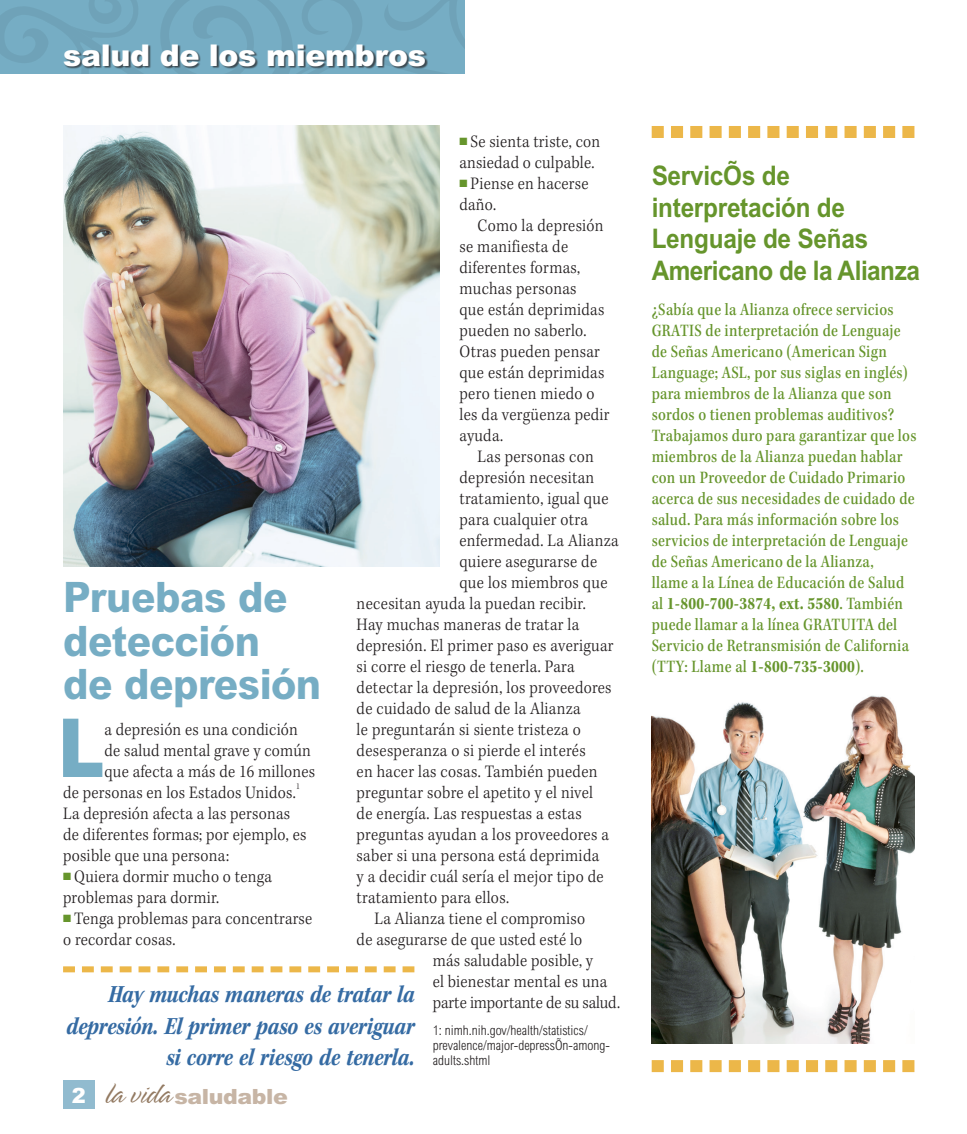
<style>
.page{position:relative;width:967px;height:1134px;background:#fff}
.page>*{position:absolute;margin:0;border:0;box-sizing:border-box;transform-origin:0 0}
.SPnwn_body_1st{font:900 81.45px "Arial MT Std";color:#76adc4;scale:.85 1}
.SPnwn_head_feature{font:800 42px/43.5px "Arial MT Std";letter-spacing:-.015em;color:#76adc4;scale:.95 1}
.SPnwn_topic_banner{font:900 30px "Arial MT Std";letter-spacing:-.01em;color:#fff}
.SPnwn_HEAD_sb_BLK_C{font:700 27px/31.5px "Arial MT Std";letter-spacing:-.01em;color:#66952c;scale:.9 1}
.SPnwn_blurb{font:25.5px/31.5px "Kepler Std Bold Scn It";letter-spacing:-.015em;color:#356ba3;text-align:right;scale:.9 1}
.t1{font:900 21px "Arial MT Std";letter-spacing:-.02em;color:#c7b5a5;scale:1.05 1}
.SPnwn_BODY{font:300 18px/21px "Kepler Std";letter-spacing:.02em;color:#231f20;scale:.9 1}
.SPnwn_BODY_sb-COLOR{font:18px/21px "Kepler Std Medium Scn";letter-spacing:.015em;color:#66952c;scale:.9 1}
.SPnwn_body_1st-2{font:300 18px/21px "Kepler Std";letter-spacing:.015em;color:#231f20;scale:.9 1}
.SPnwn_BODY-2{font:300 18px "Kepler Std";letter-spacing:-.005em;color:#231f20;scale:.9 1}
.SPnwn_source_BLK_1{font:300 condensed 13.5px/15px "Arial MT Std";color:#231f20}
.SPnwn_body_1st-3{font:300 9px "Kepler Std";color:#231f20;scale:.9 1}
.s1{color:#66952c}
.s2{font-size:10.5px;color:#66952c}
.s3{color:#fff}
.s4{font-family:"Spring LP Light";font-weight:400;font-size:33px;color:#937a62}
.s5{font-family:"Kepler Std Bold Scn"}
</style>
<div class="page">
<svg style="left:0;top:0;width:464px;height:73px;background:#74aac0"></svg>
<div style="left:64px;top:45px;width:363px;height:25px;background:#231f20;opacity:.7"></div>
<svg style="left:651px;top:1060px;width:263px;height:12px"></svg>
<svg style="left:651px;top:126px;width:263px;height:12px"></svg>
<div style="left:63px;top:1080px;width:31px;height:29px;background:#91bbcf"></div>
<img style="left:63px;top:126px;width:377px;height:441px">
<svg style="left:63px;top:966px;width:351px;height:6px"></svg>
<img style="left:651px;top:695px;width:263px;height:349px">
<p class="SPnwn_topic_banner" style="left:63px;top:36px;width:364px">salud de los miembros</p>
<p class="SPnwn_BODY" style="left:459px;top:132px;width:158px"><span class="s1">■</span><span class="s2">■</span> Se sienta triste, con ansiedad o culpable.</p>
<p class="SPnwn_BODY" style="left:459px;top:174px;width:145px"><span class="s1">■</span><span class="s2">■</span> Piense en hacerse daño.</p>
<p class="SPnwn_BODY" style="left:459px;top:216px;width:168px;text-indent:18px">Como la depresión se manifiesta de diferentes formas, muchas personas<br>que están deprimidas pueden no saberlo.<br>Otras pueden pensar que están deprimidas pero tienen miedo o les da vergüenza pedir ayuda.</p>
<p class="SPnwn_BODY" style="left:477px;top:447px;width:131px">Las personas con</p>
<p class="SPnwn_BODY" style="left:459px;top:468px;width:151px">depresión necesitan</p>
<p class="SPnwn_BODY" style="left:459px;top:489px;width:167px">tratamiento, igual que</p>
<p class="SPnwn_BODY" style="left:459px;top:510px;width:144px">para cualquier otra</p>
<p class="SPnwn_BODY" style="left:459px;top:531px;width:178px">enfermedad. La Alianza</p>
<p class="SPnwn_BODY" style="left:459px;top:552px;width:154px">quiere asegurarse de</p>
<p class="SPnwn_BODY" style="left:459px;top:573px;width:166px">que los miembros que</p>
<p class="SPnwn_BODY" style="left:356px;top:594px;width:256px">necesitan ayuda la puedan recibir.</p>
<p class="SPnwn_BODY" style="left:356px;top:615px;width:249px">Hay muchas maneras de tratar la</p>
<p class="SPnwn_BODY" style="left:356px;top:636px;width:287px">depresión. El primer paso es averiguar</p>
<p class="SPnwn_BODY" style="left:356px;top:657px;width:243px">si corre el riesgo de tenerla. Para</p>
<p class="SPnwn_BODY" style="left:356px;top:678px;width:285px">detectar la depresión, los proveedores</p>
<p class="SPnwn_BODY" style="left:356px;top:699px;width:250px">de cuidado de salud de la Alianza</p>
<p class="SPnwn_BODY" style="left:356px;top:720px;width:250px">le preguntarán si siente tristeza o</p>
<p class="SPnwn_BODY" style="left:356px;top:741px;width:256px">desesperanza o si pierde el interés</p>
<p class="SPnwn_BODY" style="left:356px;top:762px;width:269px">en hacer las cosas. También pueden</p>
<p class="SPnwn_BODY" style="left:356px;top:783px;width:264px">preguntar sobre el apetito y el nivel</p>
<p class="SPnwn_BODY" style="left:356px;top:804px;width:251px">de energía. Las respuestas a estas</p>
<p class="SPnwn_BODY" style="left:356px;top:825px;width:281px">preguntas ayudan a los proveedores a</p>
<p class="SPnwn_BODY" style="left:356px;top:846px;width:271px">saber si una persona está deprimida</p>
<p class="SPnwn_BODY" style="left:356px;top:867px;width:276px">y a decidir cuál sería el mejor tipo de</p>
<p class="SPnwn_BODY" style="left:356px;top:888px;width:171px">tratamiento para ellos.</p>
<p class="SPnwn_BODY" style="left:374px;top:909px;width:235px">La Alianza tiene el compromiso</p>
<p class="SPnwn_BODY" style="left:356px;top:930px;width:252px">de asegurarse de que usted esté lo</p>
<p class="SPnwn_BODY" style="left:432px;top:951px;width:179px">más saludable posible, y</p>
<p class="SPnwn_BODY" style="left:432px;top:972px;width:195px">el bienestar mental es una</p>
<p class="SPnwn_BODY-2" style="left:432px;top:992px;width:209px">parte importante de su salud.</p>
<p class="SPnwn_source_BLK_1" style="left:432px;top:1023px;width:178px">1: nimh.nih.gov/health/statistics/ prevalence/major-depression-among&shy;adults.shtml</p>
<p class="SPnwn_head_feature" style="left:63px;top:575px;width:273px">Pruebas de detección<br>de depresión</p>
<p class="SPnwn_body_1st" style="left:58px;top:697px;width:56px">L</p>
<p class="SPnwn_body_1st-2" style="left:104px;top:720px;width:216px">a depresión es una condición</p>
<p class="SPnwn_body_1st-2" style="left:104px;top:741px;width:231px">de salud mental grave y común</p>
<p class="SPnwn_body_1st-2" style="left:104px;top:762px;width:235px">que afecta a más de 16 millones</p>
<p class="SPnwn_body_1st-2" style="left:63px;top:783px;width:260px">de personas en los Estados Unidos.</p>
<p class="SPnwn_body_1st-3" style="left:296px;top:781px;width:6px">1</p>
<p class="SPnwn_body_1st-2" style="left:63px;top:804px;width:272px">La depresión afecta a las personas de diferentes formas; por ejemplo, es posible que una persona:</p>
<p class="SPnwn_BODY" style="left:63px;top:867px;width:233px"><span class="s1">■</span><span class="s2">■</span> Quiera dormir mucho o tenga problemas para dormir.</p>
<p class="SPnwn_BODY" style="left:63px;top:909px;width:278px"><span class="s1">■</span><span class="s2">■</span> Tenga problemas para concentrarse o recordar cosas.</p>
<p class="SPnwn_blurb" style="left:66px;top:980px;width:388px">Hay muchas maneras de tratar la depresión. El primer paso es averiguar si corre el riesgo de tenerla.</p>
<p class="t1" style="left:72px;top:1084px;width:207px"><span class="s3">2</span> <span class="s4">la vida</span> saludable</p>
<p class="SPnwn_HEAD_sb_BLK_C" style="left:651px;top:160px;width:299px">Servicios de interpretación de<br>Lenguaje de Señas<br>Americano de la Alianza</p>
<p class="SPnwn_BODY_sb-COLOR" style="left:651px;top:299px;width:295px">¿Sabía que la Alianza ofrece servicios GRATIS de interpretación de Lenguaje de Señas Americano (American Sign Language; ASL, por sus siglas en inglés) para miembros de la Alianza que son sordos o tienen problemas auditivos?<br>Trabajamos duro para garantizar que los miembros de la Alianza puedan hablar con un Proveedor de Cuidado Primario acerca de sus necesidades de cuidado de salud. Para más información sobre los servicios de interpretación de Lenguaje de Señas Americano de la Alianza,<br>llame a la Línea de Educación de Salud al <span class="s5">1-800-700-3874, ext. 5580</span>. También puede llamar a la línea GRATUITA del Servicio de Retransmisión de California (TTY: Llame al <span class="s5">1-800-735-3000</span>).</p>
</div>
